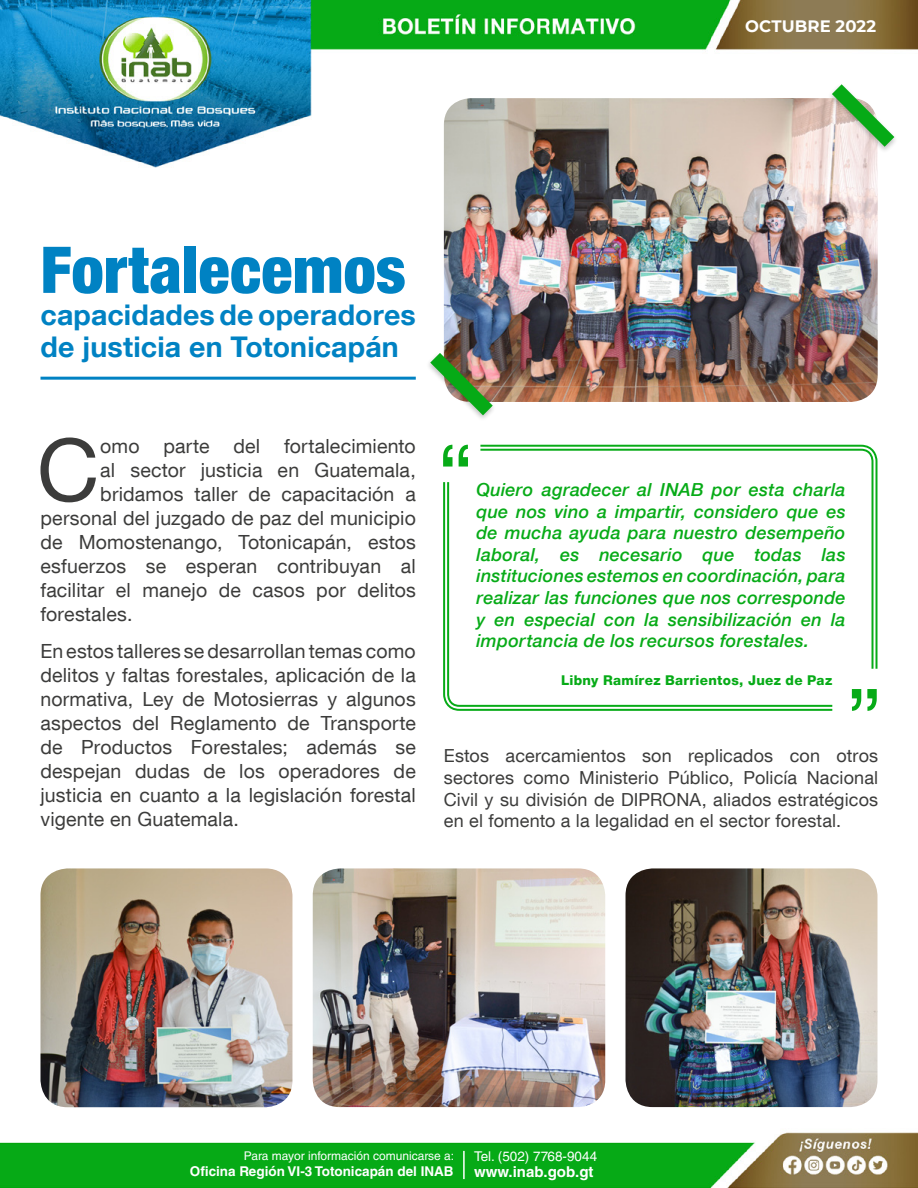
<style>
.page{position:relative;width:918px;height:1188px;background:#fff}
.page>*{position:absolute;margin:0;border:0;box-sizing:border-box;transform-origin:0 0}
.t1{font:86.7px "Helvetica Neue LT Com";color:#3c3c3b}
.t2{font:900 condensed 64.5px "Helvetica Neue LT Com";letter-spacing:.005em;color:#0082c3}
.t3{font:700 28.5px/31.5px "Helvetica Neue LT Com";letter-spacing:.005em;color:#0082c3}
.t4{font:19.5px/24px "Helvetica Neue LT Com";letter-spacing:.01em;color:#3c3c3b;text-align:justify}
.t5{font:italic 500 18px/21.6px "Helvetica Neue LT Com";letter-spacing:.01em;color:#07ab17;text-align:justify}
.t6{font:18px/21.6px "Helvetica Neue LT Com";letter-spacing:.01em;color:#3c3c3b;text-align:justify}
.t7{font:700 16.5px "Montserrat";letter-spacing:.005em;color:#fff}
.t8{font:700 15px "Helvetica LT Std";color:#fff}
.t9{font:700 13.5px "Helvetica LT Std";color:#fff}
.t10{font:800 13.5px "Helvetica Neue LT Com";letter-spacing:.025em;color:#07ab17}
.t11{font:13.5px "Helvetica LT Std";color:#fff}
.t12{font:12px "Helvetica LT Std";color:#fff}
</style>
<div class="page">
<img style="left:0;top:0;width:918px;height:1188px">
<svg style="left:852px;top:689px;width:25px;height:22px"></svg>
<img style="left:444px;top:98px;width:434px;height:304px">
<svg style="left:443px;top:445px;width:25px;height:22px"></svg>
<svg style="left:442px;top:480px;width:392px;height:232px"></svg>
<svg style="left:478px;top:444px;width:400px;height:227px"></svg>
<hr style="left:463px;top:1151px;width:2px;height:28px;background:#fff">
<hr style="left:40px;top:377px;width:376px;height:3px;background:#0082c3">
<div style="left:828px;top:82px;width:71px;height:72px;background:#000;opacity:.25"></div>
<svg style="left:832px;top:84px;width:62px;height:63px"></svg>
<div style="left:426px;top:351px;width:71px;height:71px;background:#000;opacity:.25"></div>
<img style="left:430px;top:353px;width:63px;height:62px">
<img style="left:40px;top:868px;width:252px;height:239px">
<img style="left:313px;top:868px;width:292px;height:239px">
<img style="left:626px;top:868px;width:252px;height:239px">
<p class="t7" style="left:745px;top:14px;width:133px">OCTUBRE 2022</p>
<h2 class="t2" style="left:40px;top:231px;width:367px">Fortalecemos</h2>
<h3 class="t3" style="left:40px;top:298px;width:377px">capacidades de operadores de justicia en Totonicapán</h3>
<h1 class="t1" style="left:37px;top:417px;width:64px">C</h1>
<p class="t4" style="left:100px;top:434px;width:317px">omo parte del fortalecimiento</p>
<p class="t4" style="left:100px;top:458px;width:317px">al sector justicia en Guatemala,</p>
<p class="t4" style="left:100px;top:482px;width:317px">bridamos taller de capacitación a</p>
<p class="t4" style="left:41px;top:506px;width:377px">personal del juzgado de paz del municipio</p>
<p class="t4" style="left:41px;top:530px;width:377px">de Momostenango, Totonicapán, estos</p>
<p class="t4" style="left:41px;top:554px;width:377px">esfuerzos se esperan contribuyan al</p>
<p class="t4" style="left:41px;top:578px;width:377px">facilitar el manejo de casos por delitos</p>
<p class="t4" style="left:41px;top:602px;width:94px">forestales.</p>
<p class="t4" style="left:41px;top:639px;width:377px">En estos talleres se desarrollan temas como delitos y faltas forestales, aplicación de la normativa, Ley de Motosierras y algunos aspectos del Reglamento de Transporte de Productos Forestales; además se despejan dudas de los operadores de justicia en cuanto a la legislación forestal vigente en Guatemala.</p>
<p class="t5" style="left:476px;top:479px;width:371px">Quiero agradecer al INAB por esta charla que nos vino a impartir, considero que es de mucha ayuda para nuestro desempeño laboral, es necesario que todas las instituciones estemos en coordinación, para realizar las funciones que nos corresponde y en especial con la sensibilización en la importancia de los recursos forestales.</p>
<p class="t10" style="left:561px;top:672px;width:273px">Libny Ramírez Barrientos, Juez de Paz</p>
<p class="t6" style="left:444px;top:745px;width:436px">Estos acercamientos son replicados con otros sectores como Ministerio Público, Policía Nacional Civil y su división de DIPRONA, aliados estratégicos en el fomento a la legalidad en el sector forestal.</p>
<p class="t12" style="left:244px;top:1149px;width:212px">Para mayor información comunicarse a:</p>
<p class="t9" style="left:190px;top:1164px;width:265px">Oficina Región VI-3 Totonicapán del INAB</p>
<p class="t11" style="left:474px;top:1148px;width:125px">Tel. (502) 7768-9044</p>
<p class="t8" style="left:474px;top:1163px;width:121px">www.inab.gob.gt</p>
</div>
